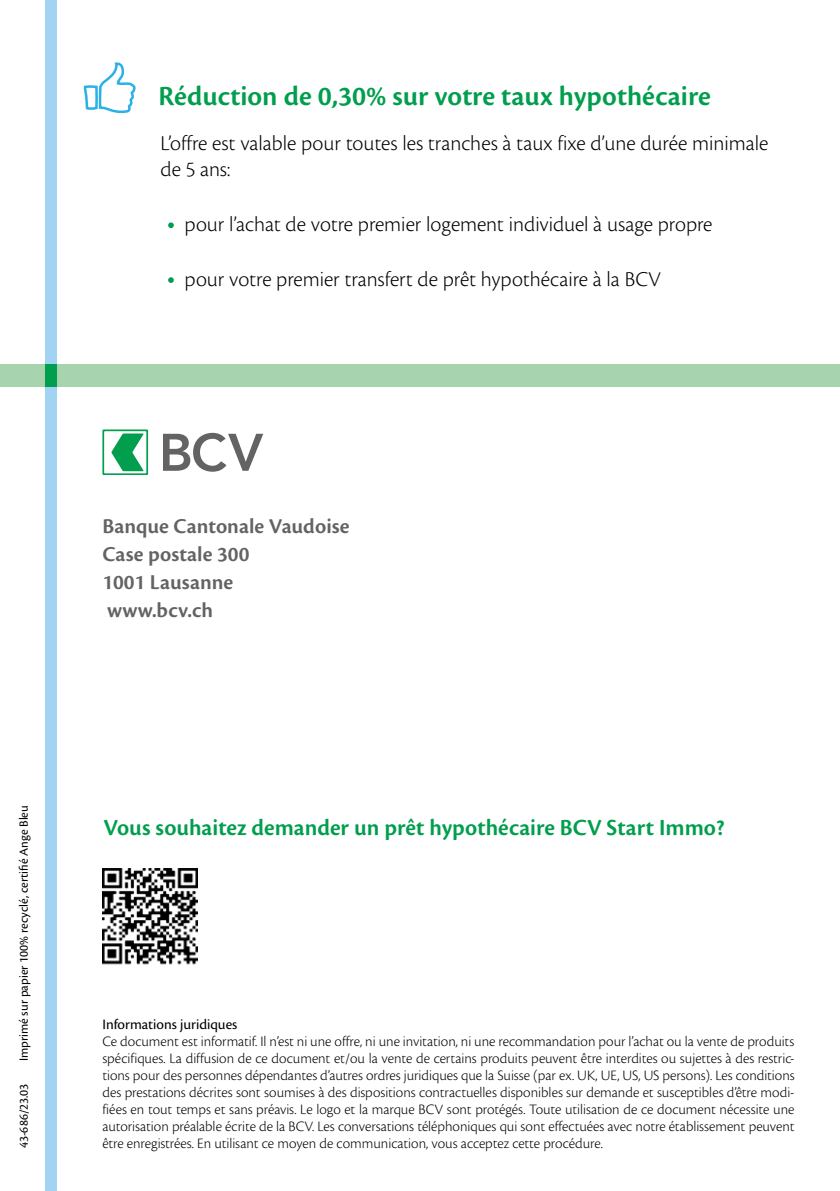
<style>
.page{position:relative;width:840px;height:1191px;background:#fff}
.page>*{position:absolute;margin:0;border:0;box-sizing:border-box;transform-origin:0 0}
.t1{font:600 28.8px "Cronos Pro";color:#009e4d}
.t2{font:600 24px "Cronos Pro";color:#009e4d}
.t3{font:300 22px/26px "Cronos Pro";color:#000}
.t4{font:600 22px/28px "Cronos Pro";color:#646363}
.t5{font:300 15px/17px "Cronos Pro";color:#000;text-align:justify}
.t6{font:15px "Cronos Pro";color:#000}
.t7{font:13px "Cronos Pro";color:#000}
</style>
<div class="page">
<div style="left:0;top:364px;width:839px;height:23px;background:#a8d3af"></div>
<svg style="left:163px;top:433px;width:100px;height:39px"></svg>
<svg style="left:102px;top:429px;width:46px;height:46px"></svg>
<div style="left:104px;top:431px;width:42px;height:42px;background:#fff"></div>
<svg style="left:111px;top:433px;width:33px;height:38px"></svg>
<div style="left:45px;top:0;width:12px;height:1191px;background:#a2d3f3"></div>
<div style="left:45px;top:364px;width:12px;height:23px;background:#009e4d"></div>
<img style="left:102px;top:868px;width:95px;height:97px">
<svg style="left:168px;top:222px;width:6px;height:6px"></svg>
<svg style="left:168px;top:277px;width:6px;height:6px"></svg>
<svg style="left:83px;top:62px;width:53px;height:51px"></svg>
<h1 class="t1" style="left:158px;top:80px;width:554px">Réduction de 0,30% sur votre taux hypothécaire</h1>
<h3 class="t3" style="left:160px;top:130px;width:609px">L’offre est valable pour toutes les tranches à taux fixe d’une durée minimale de 5 ans:</h3>
<h3 class="t3" style="left:184px;top:211px;width:529px">pour l’achat de votre premier logement individuel à usage propre</h3>
<h3 class="t3" style="left:184px;top:266px;width:477px">pour votre premier transfert de prêt hypothécaire à la BCV</h3>
<h3 class="t4" style="left:102px;top:513px;width:248px">Banque Cantonale Vaudoise<br>Case postale 300<br>1001 Lausanne<br>www.bcv.ch</h3>
<p class="t7" style="left:16px;top:1061px;width:257px;rotate:-90deg">Imprimé sur papier 100% recyclé, certifié Ange Bleu</p>
<p class="t7" style="left:16px;top:1148px;width:66px;rotate:-90deg">43-686/23.03</p>
<h2 class="t2" style="left:103px;top:814px;width:622px">Vous souhaitez demander un prêt hypothécaire BCV Start Immo?</h2>
<p class="t6" style="left:102px;top:1016px;width:136px">Informations juridiques</p>
<p class="t5" style="left:102px;top:1033px;width:693px">Ce document est informatif. Il n’est ni une offre, ni une invitation, ni une recommandation pour l’achat ou la vente de produits spécifiques. La diffusion de ce document et/ou la vente de certains produits peuvent être interdites ou sujettes à des restric&shy;tions pour des personnes dépendantes d’autres ordres juridiques que la Suisse (par ex. UK, UE, US, US persons). Les conditions des prestations décrites sont soumises à des dispositions contractuelles disponibles sur demande et susceptibles d’être modi&shy;fiées en tout temps et sans préavis. Le logo et la marque BCV sont protégés. Toute utilisation de ce document nécessite une autorisation préalable écrite de la BCV. Les conversations téléphoniques qui sont effectuées avec notre établissement peuvent être enregistrées. En utilisant ce moyen de communication, vous acceptez cette procédure.</p>
</div>
